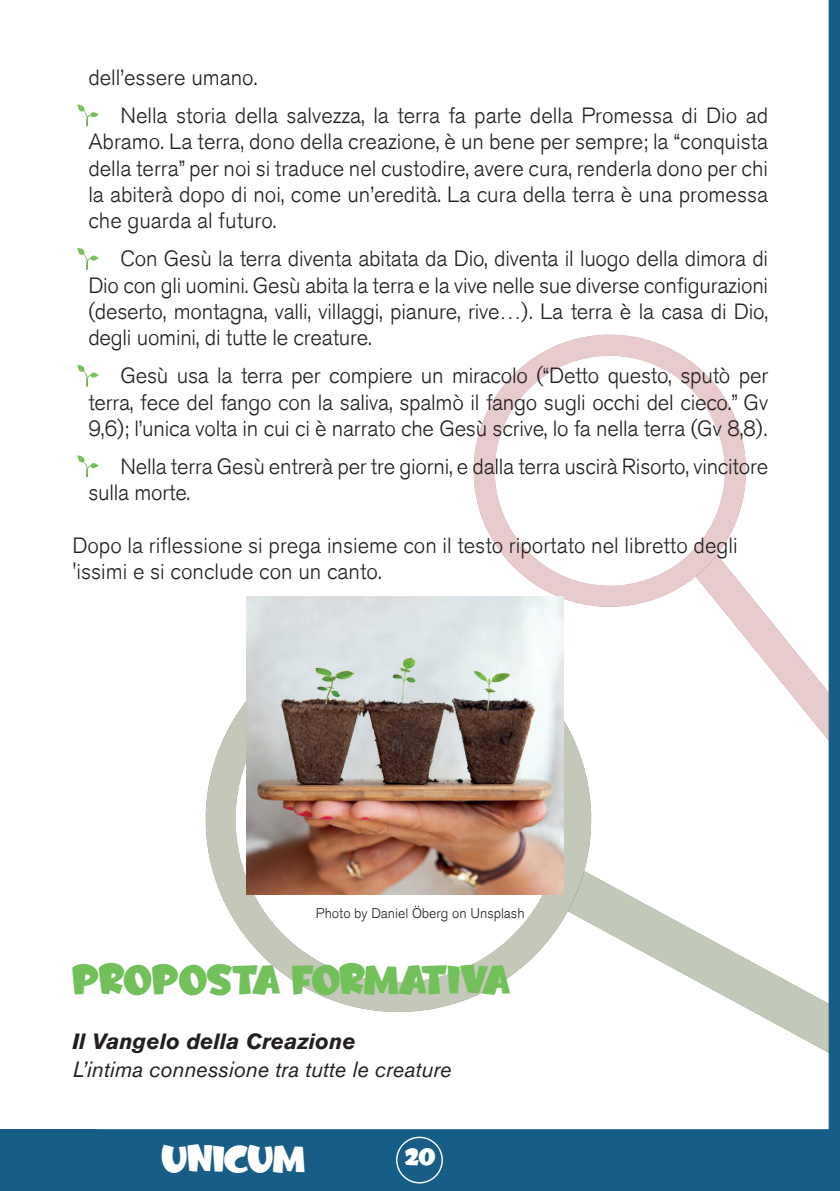
<style>
.page{position:relative;width:840px;height:1191px;background:#fff}
.page>*{position:absolute;margin:0;border:0;box-sizing:border-box;transform-origin:0 0}
.t1{font:28px "Fruitz Personal Use Only";letter-spacing:-.04em;color:#71c05a}
.t2{font:26px "Fruitz Personal Use Only";letter-spacing:-.02em;color:#fff}
.t3{font:300 22px/26.4px "Akzidenz Grotesk BQ";color:#231f20}
.t4{font:italic 22px "Akzidenz Grotesk BQ";color:#231f20}
.t5{font:italic 700 22px "Akzidenz Grotesk BQ";color:#231f20}
.t6{font:16px "Fruitz Personal Use Only";color:#fff}
.t7{font:300 14px "Akzidenz Grotesk BQ";color:#231f20}
</style>
<div class="page">
<div style="left:0;top:1129px;width:839px;height:62px;background:#165e86"></div>
<svg style="left:839px;top:980px;width:1px;height:125px"></svg>
<div style="left:828px;top:0;width:11px;height:1141px;background:#165e86"></div>
<svg style="left:607px;top:883px;width:221px;height:169px"></svg>
<svg style="left:205px;top:626px;width:402px;height:386px"></svg>
<svg style="left:212px;top:657px;width:372px;height:325px"></svg>
<svg style="left:720px;top:531px;width:109px;height:247px"></svg>
<svg style="left:473px;top:335px;width:283px;height:272px"></svg>
<svg style="left:480px;top:356px;width:258px;height:229px"></svg>
<svg style="left:396px;top:1136px;width:46px;height:47px"></svg>
<div style="left:397px;top:1138px;width:44px;height:44px;background:#165e86;border-radius:50%"></div>
<svg style="left:77px;top:104px;width:22px;height:22px"></svg>
<svg style="left:77px;top:248px;width:22px;height:21px"></svg>
<svg style="left:77px;top:365px;width:22px;height:21px"></svg>
<svg style="left:77px;top:455px;width:22px;height:22px"></svg>
<img style="left:247px;top:596px;width:316px;height:298px">
<p class="t3" style="left:120px;top:59px;width:649px;line-height:37.8px;text-indent:-32px">dell’essere umano.<br>Nella storia della salvezza, la terra fa parte della Promessa di Dio ad</p>
<p class="t3" style="left:88px;top:129px;width:681px;text-align:justify">Abramo. La terra, dono della creazione, è un bene per sempre; la “conquista della terra” per noi si traduce nel custodire, avere cura, renderla dono per chi la abiterà dopo di noi, come un’eredità. La cura della terra è una promessa che guarda al futuro.</p>
<p class="t3" style="left:88px;top:246px;width:681px;text-align:justify;text-indent:32px">Con Gesù la terra diventa abitata da Dio, diventa il luogo della dimora di Dio con gli uomini. Gesù abita la terra e la vive nelle sue diverse configurazioni (deserto, montagna, valli, villaggi, pianure, rive…). La terra è la casa di Dio, degli uomini, di tutte le creature.</p>
<p class="t3" style="left:88px;top:363px;width:681px;text-align:justify;text-indent:32px">Gesù usa la terra per compiere un miracolo (“Detto questo, sputò per terra, fece del fango con la saliva, spalmò il fango sugli occhi del cieco.” Gv 9,6); l’unica volta in cui ci è narrato che Gesù scrive, lo fa nella terra (Gv 8,8).</p>
<p class="t3" style="left:88px;top:453px;width:681px;text-indent:32px">Nella terra Gesù entrerà per tre giorni, e dalla terra uscirà Risorto, vincitore sulla morte.</p>
<p class="t3" style="left:72px;top:532px;width:666px">Dopo la riflessione si prega insieme con il testo riportato nel libretto degli 'issimi e si conclude con un canto.</p>
<p class="t7" style="left:316px;top:905px;width:210px">Photo by Daniel Öberg on Unsplash</p>
<p class="t1" style="left:72px;top:968px;width:440px">PROPOSTA FORMATIVA</p>
<p class="t5" style="left:72px;top:1028px;width:284px">Il Vangelo della Creazione</p>
<p class="t4" style="left:72px;top:1056px;width:380px">L’intima connessione tra tutte le creature</p>
<p class="t2" style="left:162px;top:1148px;width:145px">UNICUM</p>
<p class="t6" style="left:405px;top:1150px;width:32px">20</p>
</div>
